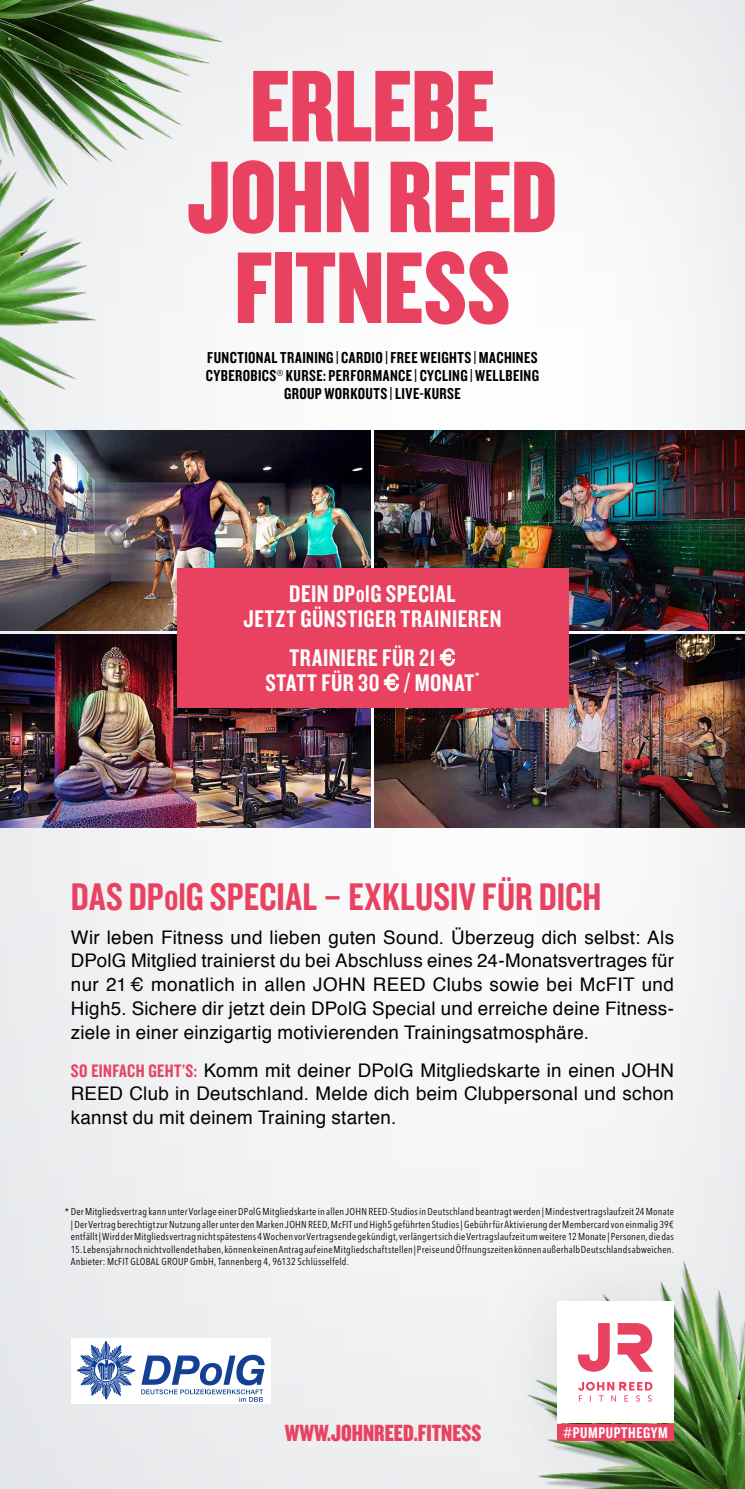
<style>
.page{position:relative;width:745px;height:1489px;background:#fff}
.page>*{position:absolute;margin:0;border:0;box-sizing:border-box;transform-origin:0 0}
.t1{font:105.75px/90.8px "Knockout HTF69 Full Liteweight";letter-spacing:-.005em;color:#e94260;text-align:center}
.t2{font:40px "Knockout HTF49 Liteweight";color:#e94260}
.t3{font:25px/25px "Knockout HTF49 Liteweight";letter-spacing:.02em;color:#fff;text-align:center}
.t4{font:24.25px "Knockout HTF69 Full Liteweight";color:#e94260}
.t5{font:18.75px/23.8px "Helvetica";letter-spacing:.015em;color:#000;text-align:justify}
.t6{font:16.5px/17.8px "Knockout HTF49 Liteweight";letter-spacing:.025em;color:#000;text-align:center}
.t7{font:16px "Knockout HTF49 Liteweight";letter-spacing:.04em;color:#fff}
.t8{font:condensed 10px/12.5px "Avenir Next LT Pro";letter-spacing:.02em;color:#000;text-align:justify}
.s1{font-family:"Helvetica";font-size:22px}
.s2{font-family:"Knockout HTF49 Liteweight";color:#e94260}
</style>
<div class="page">
<div style="left:0;top:0;width:744px;height:1488px;background:#f3f4f5"></div>
<img style="left:0;top:0;width:263px;height:431px">
<img style="left:374px;top:634px;width:370px;height:193px">
<img style="left:0;top:431px;width:370px;height:199px">
<img style="left:374px;top:431px;width:370px;height:199px">
<img style="left:0;top:634px;width:370px;height:193px">
<div style="left:477px;top:1222px;width:267px;height:266px;background:#000;opacity:.1"></div>
<div style="left:556px;top:1424px;width:117px;height:16px;background:#e94260"></div>
<div style="left:556px;top:1301px;width:117px;height:121px;background:#fff"></div>
<svg style="left:578px;top:1381px;width:74px;height:20px"></svg>
<svg style="left:577px;top:1323px;width:76px;height:48px"></svg>
<div style="left:176px;top:568px;width:392px;height:139px;background:#e94260"></div>
<svg style="left:439px;top:648px;width:16px;height:18px"></svg>
<svg style="left:383px;top:673px;width:16px;height:18px"></svg>
<div style="left:71px;top:1338px;width:199px;height:65px;background:#fff"></div>
<svg style="left:77px;top:1340px;width:187px;height:61px"></svg>
<h1 class="t1" style="left:187px;top:63px;width:371px">ERLEBE<br>JOHN REED<br>FITNESS</h1>
<h3 class="t6" style="left:206px;top:349px;width:334px">FUNCTIONAL TRAINING | CARDIO | FREE WEIGHTS | MACHINES<br>CYBEROBICS<sup>®</sup> KURSE: PERFORMANCE | CYCLING | WELLBEING<br>GROUP WORKOUTS | LIVE-KURSE</h3>
<h3 class="t3" style="left:243px;top:581px;width:259px">DEIN DPolG SPECIAL<br>JETZT GÜNSTIGER TRAINIEREN</h3>
<h3 class="t3" style="left:265px;top:645px;width:215px">TRAINIERE FÜR 21 <span class="s1">€<br></span>STATT FÜR 30 <span class="s1">€</span> / MONAT<sup>*</sup></h3>
<h2 class="t2" style="left:71px;top:875px;width:531px">DAS DPolG SPECIAL – EXKLUSIV FÜR DICH</h2>
<p class="t5" style="left:71px;top:925px;width:604px">Wir leben Fitness und lieben guten Sound. Überzeug dich selbst: Als DPolG Mitglied trainierst du bei Abschluss eines 24-Monatsvertrages für nur 21 € monatlich in allen JOHN REED Clubs sowie bei McFIT und High5. Sichere dir jetzt dein DPolG Special und erreiche deine Fitness&shy;ziele in einer einzigartig motivierenden Trainingsatmosphäre.</p>
<h3 class="t5" style="left:71px;top:1058px;width:604px"><span class="s2">SO EINFACH GEHT’S:</span> Komm mit deiner DPolG Mitgliedskarte in einen JOHN REED Club in Deutschland. Melde dich beim Clubpersonal und schon kannst du mit deinem Training starten.</h3>
<p class="t8" style="left:71px;top:1205px;width:604px;text-indent:-6px">* Der Mitgliedsvertrag kann unter Vorlage einer DPolG Mitgliedskarte in allen JOHN REED-Studios in Deutschland beantragt werden | Mindestvertragslaufzeit 24 Monate | Der Vertrag berechtigt zur Nutzung aller unter den Marken JOHN REED, McFIT und High5 geführten Studios | Gebühr für Aktivierung der Membercard von einmalig 39€ entfällt | Wird der Mitgliedsvertrag nicht spätestens 4 Wochen vor Vertragsende gekündigt, verlängert sich die Vertragslaufzeit um weitere 12 Monate | Personen, die das</p>
<p class="t8" style="left:71px;top:1242px;width:604px">15. Lebensjahr noch nicht vollendet haben, können keinen Antrag auf eine Mitgliedschaft stellen | Preise und Öffnungszeiten können außerhalb Deutschlands abweichen.<br>Anbieter: McFIT GLOBAL GROUP GmbH, Tannenberg 4, 96132 Schlüsselfeld.</p>
<h3 class="t4" style="left:284px;top:1420px;width:198px">WWW.JOHNREED.FITNESS</h3>
<h3 class="t7" style="left:562px;top:1424px;width:106px">#PUMPUPTHEGYM</h3>
</div>
